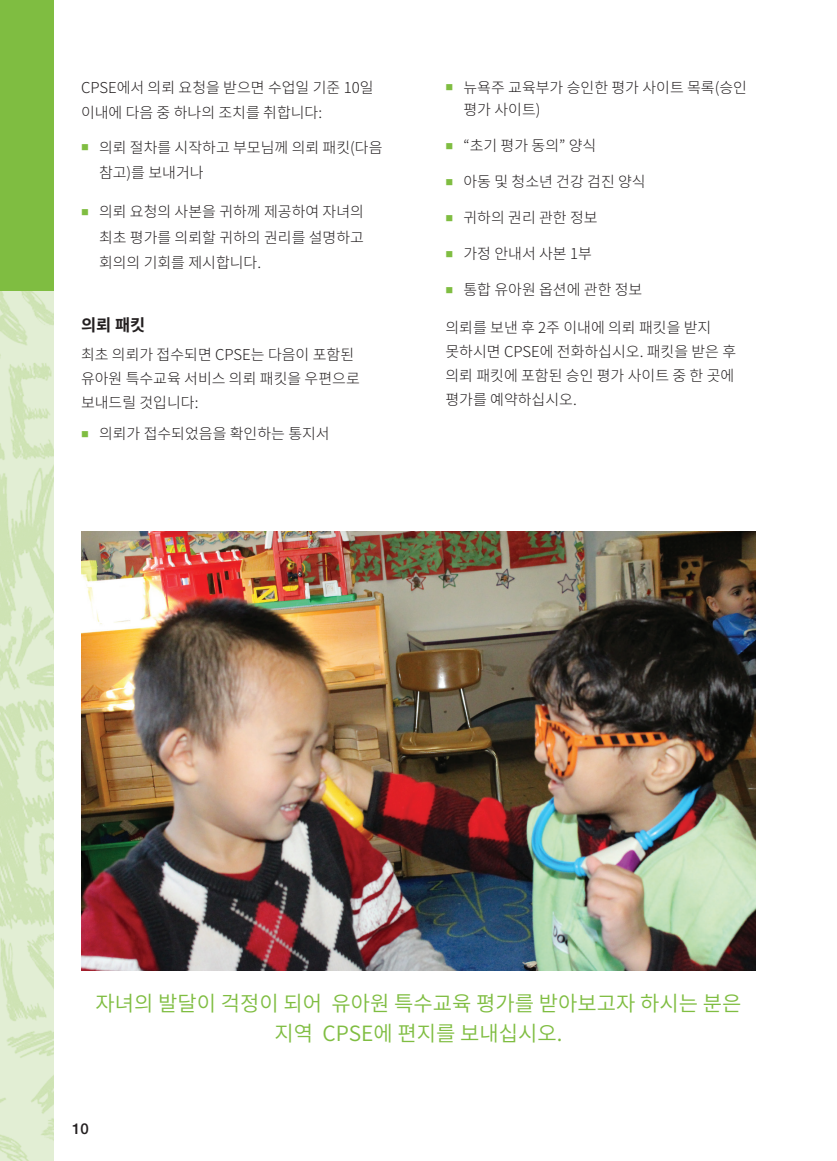
<style>
.page{position:relative;width:837px;height:1161px;background:#fff}
.page>*{position:absolute;margin:0;border:0;box-sizing:border-box;transform-origin:0 0}
.t1{font:600 21px/30px "Noto Sans CJ Kkr";color:#7fbd41;text-align:center}
.t2{font:700 16.5px "Noto Sans CJ Kkr";color:#231f20}
.t3{font:300 15px/24px "Noto Sans CJ Kkr";color:#231f20}
.t4{font:500 15px "Helvetica Neue LT Std";color:#231f20}
</style>
<div class="page">
<img style="left:81px;top:532px;width:675px;height:438px">
<img style="left:0;top:291px;width:54px;height:870px">
<div style="left:0;top:0;width:54px;height:290px;background:#7fbd41"></div>
<p class="t3" style="left:81px;top:75px;width:294px;line-height:25.5px">CPSE에서 의뢰 요청을 받으면 수업일 기준 10일 이내에 다음 중 하나의 조치를 취합니다:</p>
<p class="t3" style="left:99px;top:135px;width:285px;line-height:25.5px">의뢰 절차를 시작하고 부모님께 의뢰 패킷(다음 참고)를 보내거나</p>
<p class="t3" style="left:99px;top:200px;width:267px;line-height:25.5px;text-align:justify">의뢰 요청의 사본을 귀하께 제공하여 자녀의 최초 평가를 의뢰할 귀하의 권리를 설명하고 회의의 기회를 제시합니다.</p>
<h3 class="t2" style="left:81px;top:316px;width:66px">의뢰 패킷</h3>
<p class="t3" style="left:81px;top:343px;width:280px">최초 의뢰가 접수되면 CPSE는 다음이 포함된 유아원 특수교육 서비스 의뢰 패킷을 우편으로 보내드릴 것입니다:</p>
<p class="t3" style="left:99px;top:422px;width:232px">의뢰가 접수되었음을 확인하는 통지서</p>
<p class="t3" style="left:464px;top:77px;width:285px;line-height:22.5px">뉴욕주 교육부가 승인한 평가 사이트 목록(승인 평가 사이트)</p>
<p class="t3" style="left:464px;top:134px;width:134px">“초기 평가 동의” 양식</p>
<p class="t3" style="left:464px;top:170px;width:184px">아동 및 청소년 건강 검진 양식</p>
<p class="t3" style="left:464px;top:206px;width:136px">귀하의 권리 관한 정보</p>
<p class="t3" style="left:464px;top:242px;width:130px">가정 안내서 사본 1부</p>
<p class="t3" style="left:464px;top:278px;width:180px">통합 유아원 옵션에 관한 정보</p>
<p class="t3" style="left:446px;top:316px;width:292px">의뢰를 보낸 후 2주 이내에 의뢰 패킷을 받지 못하시면 CPSE에 전화하십시오. 패킷을 받은 후 의뢰 패킷에 포함된 승인 평가 사이트 중 한 곳에 평가를 예약하십시오.</p>
<p class="t1" style="left:96px;top:989px;width:647px">자녀의 발달이 걱정이 되어 유아원 특수교육 평가를 받아보고자 하시는 분은 지역 CPSE에 편지를 보내십시오.</p>
<p class="t4" style="left:72px;top:1120px;width:18px">10</p>
</div>
